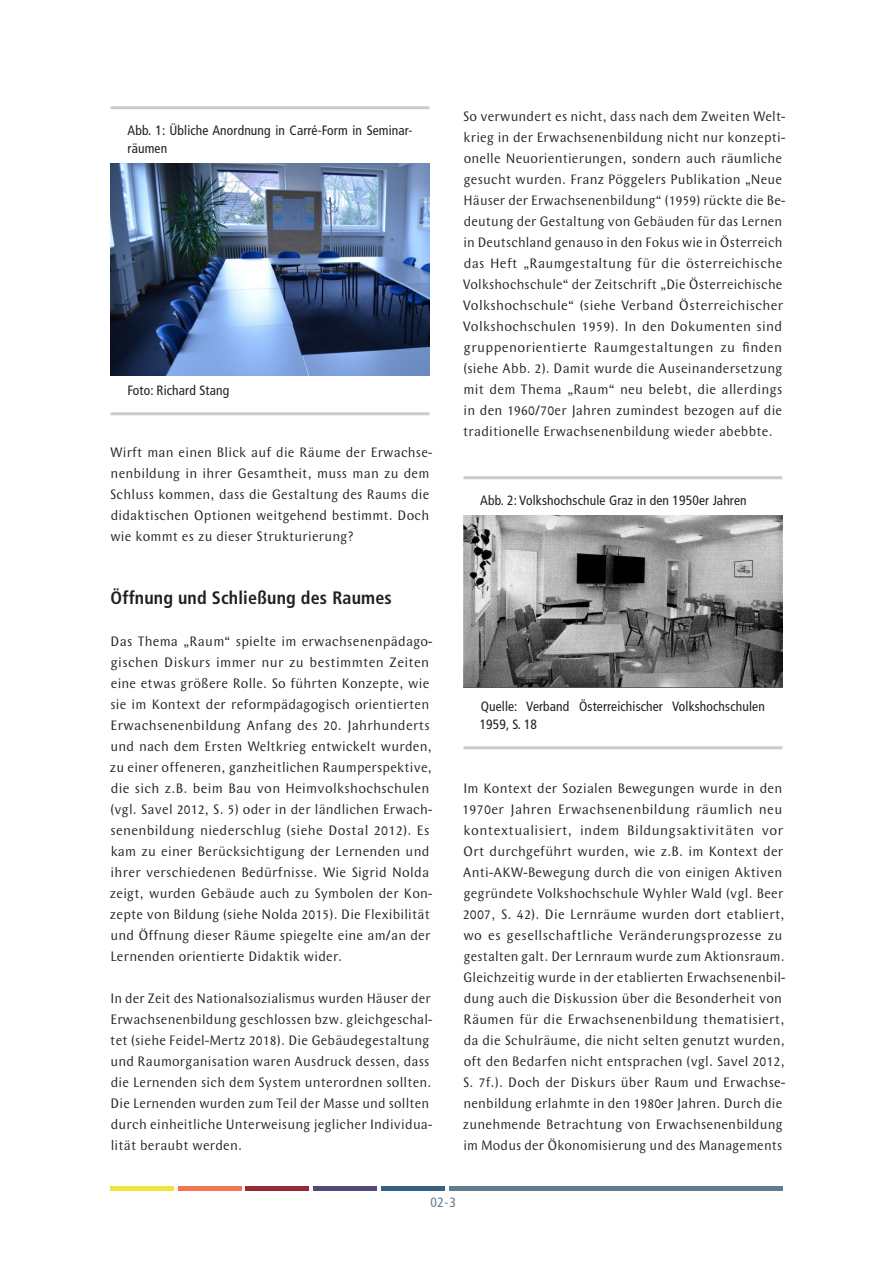
<style>
.page{position:relative;width:893px;height:1263px;background:#fff}
.page>*{position:absolute;margin:0;border:0;box-sizing:border-box;transform-origin:0 0}
.t1{font:700 condensed 18px "Frutiger LT Std";letter-spacing:.01em;color:#231f20}
.t2{font:14.25px/21px "Wunderlich";letter-spacing:.015em;color:#231f20}
.t3{font:14.25px/21px "Wunderlich";letter-spacing:.015em;color:#231f20;scale:.95 1}
.t4{font:condensed 13.5px/18px "Frutiger LT Std";letter-spacing:.01em;color:#231f20}
.t5{font:condensed 13.5px "Frutiger LT Std";color:#617d8f}
</style>
<div class="page">
<div style="left:111px;top:1186px;width:63px;height:5px;background:#f0e53d"></div>
<div style="left:178px;top:1186px;width:64px;height:5px;background:#f3744f"></div>
<div style="left:246px;top:1186px;width:63px;height:5px;background:#972a36"></div>
<div style="left:313px;top:1186px;width:64px;height:5px;background:#544979"></div>
<div style="left:381px;top:1186px;width:63px;height:5px;background:#366080"></div>
<div style="left:449px;top:1186px;width:333px;height:5px;background:#617d8f"></div>
<hr style="left:463px;top:476px;width:319px;height:3px;background:#c7ccd3">
<hr style="left:463px;top:746px;width:319px;height:3px;background:#c7ccd3">
<hr style="left:111px;top:106px;width:318px;height:3px;background:#c7ccd3">
<hr style="left:111px;top:412px;width:318px;height:3px;background:#c7ccd3">
<img style="left:111px;top:164px;width:318px;height:211px">
<img style="left:463px;top:515px;width:319px;height:172px">
<p class="t4" style="left:128px;top:121px;width:286px">Abb. 1: Übliche Anordnung in Carré-Form in Seminar&shy;räumen</p>
<p class="t4" style="left:128px;top:382px;width:103px">Foto: Richard Stang</p>
<p class="t2" style="left:110px;top:442px;width:324px">Wirft man einen Blick auf die Räume der Erwachse&shy;nenbildung in ihrer Gesamtheit, muss man zu dem Schluss kommen, dass die Gestaltung des Raums die didaktischen Optionen weitgehend bestimmt. Doch wie kommt es zu dieser Strukturierung?</p>
<p class="t1" style="left:111px;top:587px;width:283px">Öffnung und Schließung des Raumes</p>
<p class="t2" style="left:110px;top:631px;width:324px">Das Thema „Raum“ spielte im erwachsenenpädago&shy;gischen Diskurs immer nur zu bestimmten Zeiten eine etwas größere Rolle. So führten Konzepte, wie sie im Kontext der reformpädagogisch orientierten Erwachsenenbildung Anfang des 20. Jahrhunderts und nach dem Ersten Weltkrieg entwickelt wurden, zu einer offeneren, ganzheitlichen Raumperspektive, die sich z.B. beim Bau von Heimvolkshochschulen (vgl. Savel 2012, S. 5) oder in der ländlichen Erwach&shy;senenbildung niederschlug (siehe Dostal 2012). Es kam zu einer Berücksichtigung der Lernenden und ihrer verschiedenen Bedürfnisse. Wie Sigrid Nolda zeigt, wurden Gebäude auch zu Symbolen der Kon&shy;zepte von Bildung (siehe Nolda 2015). Die Flexibilität und Öffnung dieser Räume spiegelte eine am/an der Lernenden orientierte Didaktik wider.</p>
<p class="t3" style="left:110px;top:988px;width:341px">In der Zeit des Nationalsozialismus wurden Häuser der Erwachsenenbildung geschlossen bzw. gleichgeschal&shy;tet (siehe Feidel-Mertz 2018). Die Gebäudegestaltung und Raumorganisation waren Ausdruck dessen, dass die Lernenden sich dem System unterordnen sollten.<br>Die Lernenden wurden zum Teil der Masse und sollten durch einheitliche Unterweisung jeglicher Individua&shy;lität beraubt werden.</p>
<p class="t2" style="left:463px;top:106px;width:324px">So verwundert es nicht, dass nach dem Zweiten Welt&shy;krieg in der Erwachsenenbildung nicht nur konzepti&shy;onelle Neuorientierungen, sondern auch räumliche gesucht wurden. Franz Pöggelers Publikation „Neue Häuser der Erwachsenenbildung“ (1959) rückte die Be&shy;deutung der Gestaltung von Gebäuden für das Lernen in Deutschland genauso in den Fokus wie in Österreich das Heft „Raumgestaltung für die österreichische Volkshochschule“ der Zeitschrift „Die Österreichische Volkshochschule“ (siehe Verband Österreichischer Volkshochschulen 1959). In den Dokumenten sind gruppenorientierte Raumgestaltungen zu finden (siehe Abb. 2). Damit wurde die Auseinandersetzung mit dem Thema „Raum“ neu belebt, die allerdings in den 1960/70er Jahren zumindest bezogen auf die traditionelle Erwachsenenbildung wieder abebbte.</p>
<p class="t4" style="left:480px;top:491px;width:268px">Abb. 2: Volkshochschule Graz in den 1950er Jahren</p>
<p class="t4" style="left:480px;top:698px;width:287px">Quelle: Verband Österreichischer Volkshochschulen<br>1959, S. 18</p>
<p class="t2" style="left:462px;top:778px;width:325px">Im Kontext der Sozialen Bewegungen wurde in den 1970er Jahren Erwachsenenbildung räumlich neu kontextualisiert, indem Bildungsaktivitäten vor Ort durchgeführt wurden, wie z.B. im Kontext der Anti-AKW-Bewegung durch die von einigen Aktiven gegründete Volkshochschule Wyhler Wald (vgl. Beer 2007, S. 42). Die Lernräume wurden dort etabliert, wo es gesellschaftliche Veränderungsprozesse zu gestalten galt. Der Lernraum wurde zum Aktionsraum.<br>Gleichzeitig wurde in der etablierten Erwachsenenbil&shy;dung auch die Diskussion über die Besonderheit von Räumen für die Erwachsenenbildung thematisiert, da die Schulräume, die nicht selten genutzt wurden, oft den Bedarfen nicht entsprachen (vgl. Savel 2012, S. 7f.). Doch der Diskurs über Raum und Erwachse&shy;nenbildung erlahmte in den 1980er Jahren. Durch die zunehmende Betrachtung von Erwachsenenbildung im Modus der Ökonomisierung und des Managements</p>
<p class="t5" style="left:430px;top:1195px;width:27px">02-3</p>
</div>
